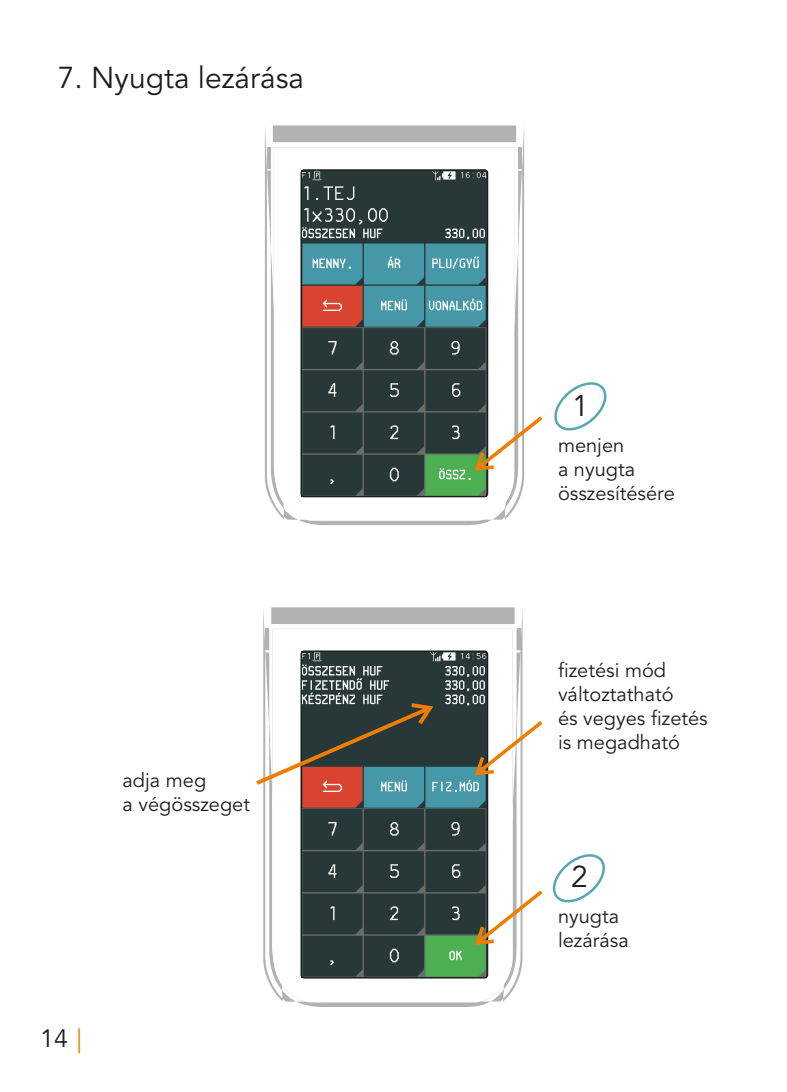
<style>
.page{position:relative;width:787px;height:1092px;background:#fff}
.page>*{position:absolute;margin:0;border:0;box-sizing:border-box;transform-origin:0 0}
.t1{font:30px "Avenir LT Pro";color:#1d1d1b}
.t2{font:25px "Avenir LT Pro";color:#1d1d1b}
.t3{font:20px/24px "Avenir LT Pro";color:#1d1d1b}
.s1{color:#ef7d00}
</style>
<div class="page">
<svg style="left:263px;top:607px;width:259px;height:399px;fill:#b2b2b2"></svg>
<svg style="left:272px;top:628px;width:240px;height:374px"></svg>
<hr style="left:265px;top:628px;width:4px;height:22px;background:#b2b2b2">
<svg style="left:516px;top:628px;width:4px;height:22px"></svg>
<svg style="left:265px;top:125px;width:259px;height:400px;fill:#bababa"></svg>
<svg style="left:274px;top:147px;width:240px;height:373px"></svg>
<hr style="left:267px;top:147px;width:4px;height:21px;background:#b2b2b2">
<hr style="left:518px;top:147px;width:4px;height:21px;background:#b2b2b2">
<img style="left:302px;top:171px;width:184px;height:324px">
<div style="left:356px;top:179px;width:29px;height:25px;background:#283838"></div>
<div style="left:300px;top:169px;width:188px;height:328px;border:1px solid #1d1d1b;border-radius:3px"></div>
<svg style="left:554px;top:382px;width:53px;height:49px"></svg>
<svg style="left:474px;top:416px;width:68px;height:54px"></svg>
<img style="left:302px;top:652px;width:184px;height:324px">
<div style="left:300px;top:650px;width:188px;height:328px;border:1px solid #1d1d1b;border-radius:3px"></div>
<svg style="left:256px;top:703px;width:177px;height:81px"></svg>
<svg style="left:474px;top:852px;width:131px;height:92px"></svg>
<svg style="left:474px;top:721px;width:68px;height:54px"></svg>
<h1 class="t1" style="left:58px;top:60px;width:248px">7. Nyugta lezárása</h1>
<p class="t3" style="left:122px;top:768px;width:129px">adja meg<br>a végösszeget</p>
<p class="t2" style="left:40px;top:1022px;width:43px">14 <span class="s1">|</span></p>
<h1 class="t1" style="left:572px;top:388px;width:18px">1</h1>
<p class="t3" style="left:558px;top:433px;width:119px">menjen<br>a nyugta összesítésére</p>
<p class="t3" style="left:558px;top:658px;width:151px">fizetési mód változtatható<br>és vegyes fizetés is megadható</p>
<h1 class="t1" style="left:571px;top:858px;width:18px">2</h1>
<p class="t3" style="left:558px;top:904px;width:72px">nyugta lezárása</p>
</div>
